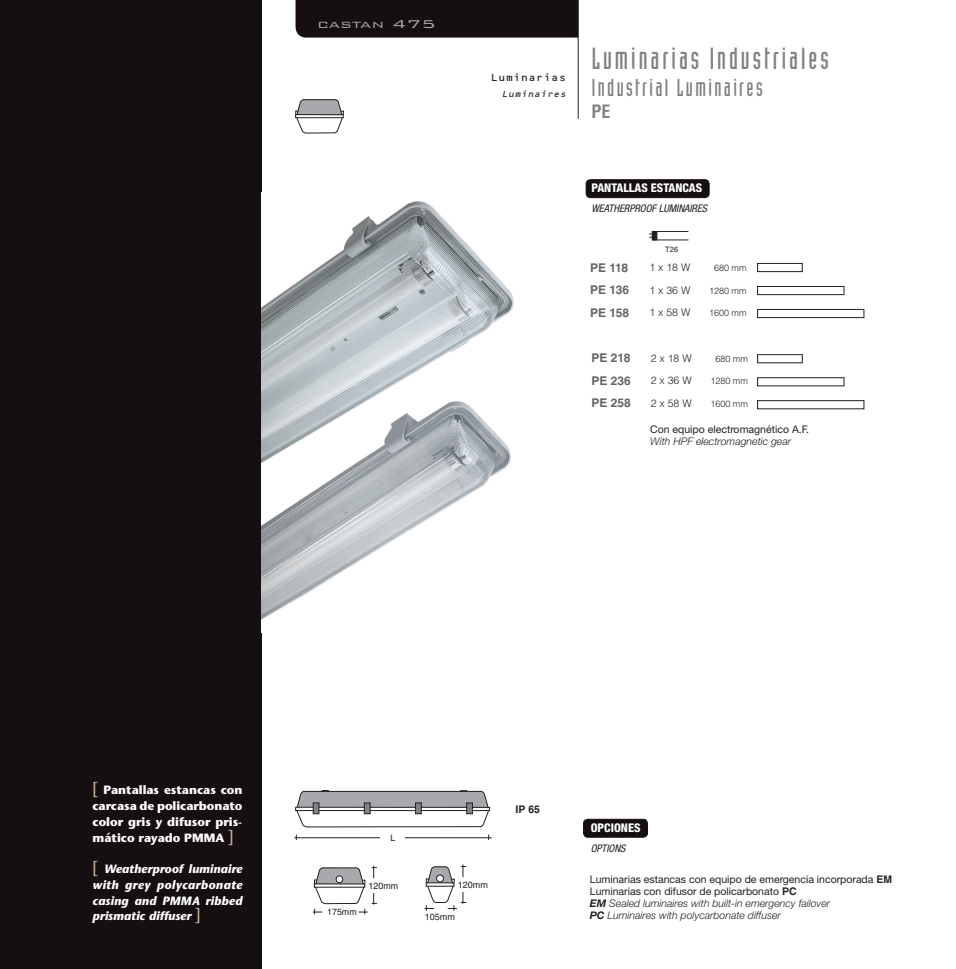
<style>
.page{position:relative;width:956px;height:969px;background:#fff}
.page>*{position:absolute;margin:0;border:0;box-sizing:border-box;transform-origin:0 0}
.t1{font:30px "Industria Solid";letter-spacing:.1em;color:#808285}
.t2{font:24px "Industria Solid";letter-spacing:.1em;color:#808285}
.t3{font:700 condensed 18px "Helvetica LT Std";color:#808285}
.t4{font:700 12px/15.8px "Stone Sans";color:#fff;text-align:justify}
.t5{font:italic 700 12px/15.8px "Stone Sans";letter-spacing:.005em;color:#fff;text-align:justify}
.t6{font:700 12px/22.5px "Helvetica LT Std";color:#636366;text-align:justify}
.t7{font:800 condensed 12px "Helvetica Neue LT Std";color:#fff}
.t8{font:300 12px "Bank Gothic BT";color:#a8a9ad;scale:1.3 1}
.t9{font:10.5px/12px "Helvetica Neue LT Std";color:#231f20}
.t10{font:300 10.5px "Helvetica LT Std";color:#231f20}
.t11{font:italic condensed 10.5px "Helvetica Neue LT Std";color:#231f20}
.t12{font:italic 300 10.5px "Helvetica Neue LT Std";color:#231f20}
.t13{font:10.5px "OCRB";color:#231f20}
.t14{font:700 10.5px "Helvetica LT Std";color:#231f20}
.t15{font:300 9px "Helvetica LT Std";color:#231f20}
.t16{font:9px "Helvetica";color:#231f20}
.t17{font:italic 9px "OCRB";color:#231f20}
.t18{font:7.5px "Helvetica LT Std";color:#231f20}
.s1{font-size:15px}
.s2{font-weight:400;font-size:16.5px;color:#c8b49a}
.s3{font-weight:400;font-style:normal;font-size:16.5px;color:#c8b49a}
.s4{font-family:"Helvetica LT Std";font-weight:700}
.s5{font-weight:700;font-style:italic}
.s6{font-weight:300;font-style:italic}
</style>
<div class="page">
<div style="left:0;top:0;width:6px;height:969px;background:#160f11"></div>
<div style="left:295px;top:0;width:283px;height:38px;background:#160f11"></div>
<div style="left:6px;top:0;width:255px;height:969px;background:#160f11"></div>
<svg style="left:294px;top:790px;width:198px;height:125px"></svg>
<div style="left:586px;top:180px;width:123px;height:18px;background:#160f11;border-radius:4px"></div>
<div style="left:586px;top:179px;width:123px;height:19px;border:1px solid #160f11;border-radius:4px"></div>
<div style="left:583px;top:819px;width:64px;height:18px;background:#160f11;border-radius:4px"></div>
<div style="left:583px;top:819px;width:65px;height:18px;border:1px solid #160f11;border-radius:4px"></div>
<svg style="left:295px;top:99px;width:49px;height:35px"></svg>
<div style="left:757px;top:263px;width:45px;height:9px;border:1px solid #231f20"></div>
<div style="left:757px;top:286px;width:87px;height:9px;border:1px solid #231f20"></div>
<div style="left:757px;top:309px;width:107px;height:9px;border:1px solid #231f20"></div>
<div style="left:757px;top:354px;width:45px;height:9px;border:1px solid #231f20"></div>
<div style="left:757px;top:377px;width:87px;height:9px;border:1px solid #231f20"></div>
<div style="left:757px;top:400px;width:107px;height:9px;border:1px solid #231f20"></div>
<div style="left:652px;top:231px;width:37px;height:9px;border:1px solid #231f20"></div>
<svg style="left:649px;top:233px;width:3px;height:5px"></svg>
<div style="left:652px;top:231px;width:5px;height:9px;background:#231f20"></div>
<hr style="left:578px;top:0;width:1px;height:119px;background:#231f20">
<img style="left:261px;top:201px;width:253px;height:419px">
<p class="t8" style="left:317px;top:17px;width:93px">CASTAN <span class="s1">475</span></p>
<p class="t13" style="left:491px;top:73px;width:77px">Luminarias</p>
<p class="t17" style="left:501px;top:91px;width:68px">Luminaires</p>
<h1 class="t1" style="left:592px;top:48px;width:239px">Luminarias Industriales</h1>
<h2 class="t2" style="left:592px;top:79px;width:173px">Industrial Luminaires</h2>
<h3 class="t3" style="left:592px;top:104px;width:21px">PE</h3>
<p class="t7" style="left:591px;top:183px;width:112px">PANTALLAS ESTANCAS</p>
<p class="t11" style="left:591px;top:204px;width:117px">WEATHERPROOF LUMINAIRES</p>
<p class="t6" style="left:590px;top:257px;width:40px">PE 118<br>PE 136<br>PE 158</p>
<p class="t6" style="left:591px;top:348px;width:41px">PE 218<br>PE 236<br>PE 258</p>
<p class="t18" style="left:665px;top:246px;width:14px">T26</p>
<p class="t10" style="left:649px;top:263px;width:42px">1 x 18 W</p>
<p class="t15" style="left:714px;top:264px;width:34px">680 mm</p>
<p class="t10" style="left:649px;top:286px;width:42px">1 x 36 W</p>
<p class="t15" style="left:709px;top:287px;width:39px">1280 mm</p>
<p class="t10" style="left:649px;top:308px;width:42px">1 x 58 W</p>
<p class="t15" style="left:709px;top:309px;width:39px">1600 mm</p>
<p class="t10" style="left:651px;top:354px;width:42px">2 x 18 W</p>
<p class="t15" style="left:715px;top:355px;width:34px">680 mm</p>
<p class="t10" style="left:651px;top:376px;width:42px">2 x 36 W</p>
<p class="t15" style="left:710px;top:377px;width:39px">1280 mm</p>
<p class="t10" style="left:651px;top:399px;width:42px">2 x 58 W</p>
<p class="t15" style="left:710px;top:400px;width:39px">1600 mm</p>
<p class="t9" style="left:650px;top:425px;width:160px">Con equipo electromagnético A.F.</p>
<p class="t12" style="left:650px;top:438px;width:142px">With HPF electromagnetic gear</p>
<p class="t4" style="left:92px;top:783px;width:152px"><span class="s2">[</span> Pantallas estancas con carcasa de policarbonato color gris y difusor pris&shy;mático rayado PMMA <span class="s2">]</span></p>
<p class="t5" style="left:92px;top:862px;width:152px"><span class="s3">[</span> Weatherproof luminaire with grey polycarbonate casing and PMMA ribbed prismatic diffuser <span class="s3">]</span></p>
<p class="t16" style="left:390px;top:834px;width:6px">L</p>
<p class="t16" style="left:327px;top:908px;width:31px">175mm</p>
<p class="t16" style="left:369px;top:882px;width:31px">120mm</p>
<p class="t16" style="left:458px;top:881px;width:32px">120mm</p>
<p class="t16" style="left:425px;top:913px;width:32px">105mm</p>
<p class="t14" style="left:516px;top:805px;width:26px">IP 65</p>
<p class="t7" style="left:591px;top:823px;width:51px">OPCIONES</p>
<p class="t11" style="left:591px;top:844px;width:36px">OPTIONS</p>
<p class="t9" style="left:590px;top:874px;width:304px">Luminarias estancas con equipo de emergencia incorporada <span class="s4">EM </span>Luminarias con difusor de policarbonato <span class="s4">PC<br></span><span class="s5">EM</span> <span class="s6">Sealed luminaires with built-in emergency failover<br></span><span class="s5">PC</span> <span class="s6">Luminaires with polycarbonate diffuser</span></p>
</div>
